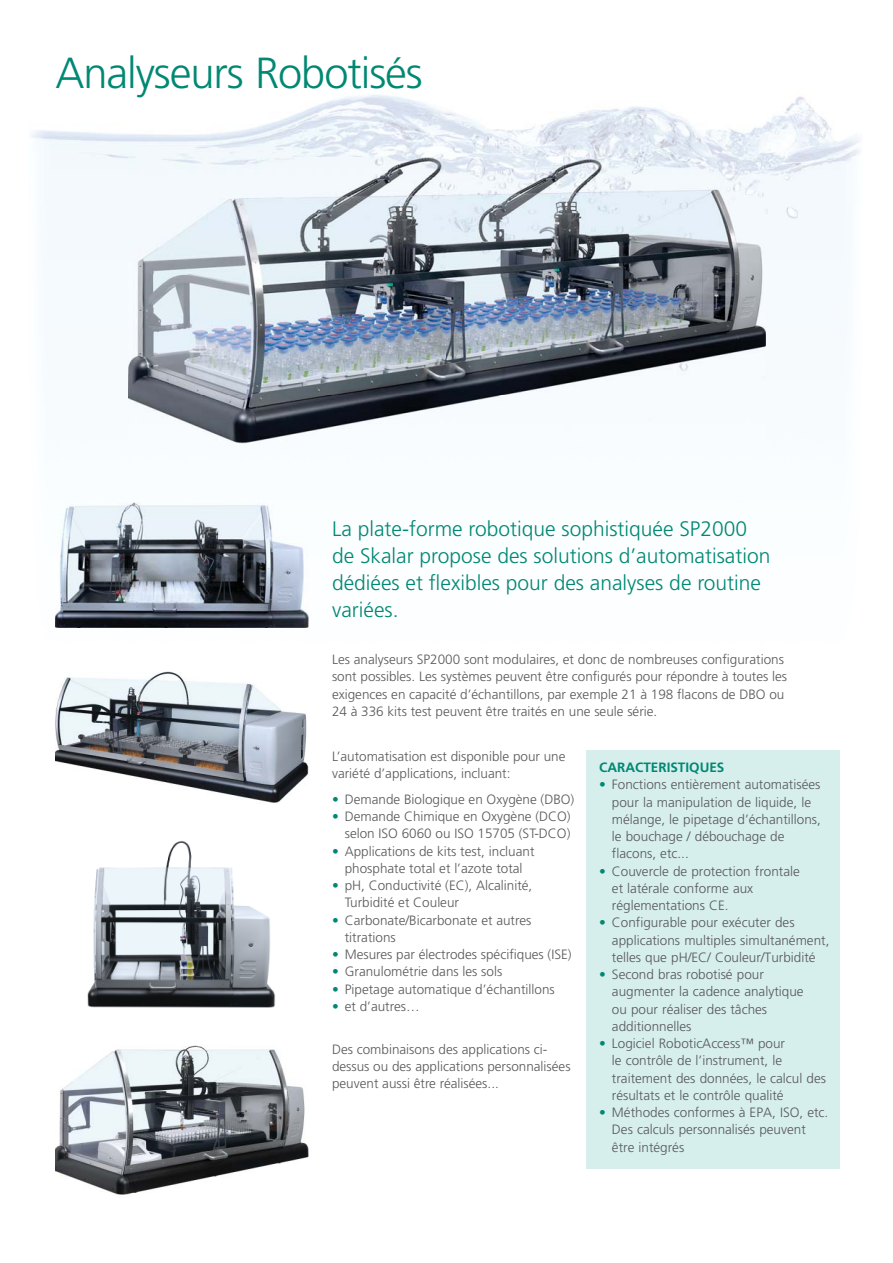
<style>
.page{position:relative;width:893px;height:1263px;background:#fff}
.page>*{position:absolute;margin:0;border:0;box-sizing:border-box;transform-origin:0 0}
.t1{font:300 43.5px "Frutiger LT Std";letter-spacing:-.025em;color:#008873}
.t2{font:300 21px/27px "Frutiger LT Std";color:#008873}
.t3{font:300 13.5px/17.2px "Frutiger LT Std";color:#58595b}
.t4{font:700 13.5px "Frutiger LT Std";color:#008873}
.s1{color:#008873}
</style>
<div class="page">
<img style="left:31px;top:94px;width:830px;height:110px">
<img style="left:55px;top:503px;width:253px;height:125px">
<div style="left:586px;top:751px;width:253px;height:418px;background:#d6eeec"></div>
<img style="left:128px;top:158px;width:638px;height:285px">
<img style="left:55px;top:671px;width:253px;height:132px">
<img style="left:87px;top:840px;width:189px;height:168px">
<img style="left:55px;top:1045px;width:253px;height:150px">
<h1 class="t1" style="left:55px;top:52px;width:369px">Analyseurs Robotisés</h1>
<h2 class="t2" style="left:332px;top:517px;width:440px">La plate-forme robotique sophistiquée SP2000 de Skalar propose des solutions d’automatisation dédiées et flexibles pour des analyses de routine variées.</h2>
<p class="t3" style="left:332px;top:652px;width:457px">Les analyseurs SP2000 sont modulaires, et donc de nombreuses configurations sont possibles. Les systèmes peuvent être configurés pour répondre à toutes les exigences en capacité d’échantillons, par exemple 21 à 198 flacons de DBO ou 24 à 336 kits test peuvent être traités en une seule série.</p>
<p class="t3" style="left:332px;top:748px;width:235px">L’automatisation est disponible pour une variété d’applications, incluant:</p>
<p class="t3" style="left:332px;top:791px;width:244px"><span class="s1">•</span> Demande Biologique en Oxygène (DBO)</p>
<p class="t3" style="left:332px;top:808px;width:240px;text-align:right"><span class="s1">•</span> Demande Chimique en Oxygène (DCO) selon ISO 6060 ou ISO 15705 (ST-DCO)</p>
<p class="t3" style="left:332px;top:843px;width:204px;text-align:center"><span class="s1">•</span> Applications de kits test, incluant phosphate total et l’azote total</p>
<p class="t3" style="left:345px;top:877px;width:189px;text-indent:-13px"><span class="s1">•</span> pH, Conductivité (EC), Alcalinité,<br>Turbidité et Couleur</p>
<p class="t3" style="left:345px;top:912px;width:188px;text-indent:-13px"><span class="s1">•</span> Carbonate/Bicarbonate et autres titrations</p>
<p class="t3" style="left:332px;top:946px;width:241px"><span class="s1">•</span> Mesures par électrodes spécifiques (ISE)</p>
<p class="t3" style="left:332px;top:964px;width:172px"><span class="s1">•</span> Granulométrie dans les sols</p>
<p class="t3" style="left:332px;top:981px;width:224px"><span class="s1">•</span> Pipetage automatique d’échantillons</p>
<p class="t3" style="left:332px;top:998px;width:89px"><span class="s1">•</span> et d’autres…</p>
<p class="t3" style="left:332px;top:1041px;width:240px">Des combinaisons des applications ci&shy;dessus ou des applications personnalisées peuvent aussi être réalisées...</p>
<p class="t4" style="left:599px;top:761px;width:127px">CARACTERISTIQUES</p>
<p class="t3" style="left:612px;top:777px;width:210px;text-indent:-13px"><span class="s1">•</span> Fonctions entièrement automatisées pour la manipulation de liquide, le mélange, le pipetage d’échantillons, le bouchage / débouchage de flacons, etc...</p>
<p class="t3" style="left:612px;top:863px;width:189px;text-indent:-13px"><span class="s1">•</span> Couvercle de protection frontale et latérale conforme aux réglementations CE.</p>
<p class="t3" style="left:612px;top:915px;width:219px;text-indent:-13px"><span class="s1">•</span> Configurable pour exécuter des applications multiples simultanément, telles que pH/EC/ Couleur/Turbidité</p>
<p class="t3" style="left:612px;top:966px;width:193px;text-indent:-13px"><span class="s1">•</span> Second bras robotisé pour augmenter la cadence analytique ou pour réaliser des tâches additionnelles</p>
<p class="t3" style="left:612px;top:1035px;width:216px;text-indent:-13px"><span class="s1">•</span> Logiciel RoboticAccess™ pour<br>le contrôle de l’instrument, le traitement des données, le calcul des résultats et le contrôle qualité</p>
<p class="t3" style="left:612px;top:1104px;width:218px;text-indent:-13px"><span class="s1">•</span> Méthodes conformes à EPA, ISO, etc.<br>Des calculs personnalisés peuvent être intégrés</p>
</div>
